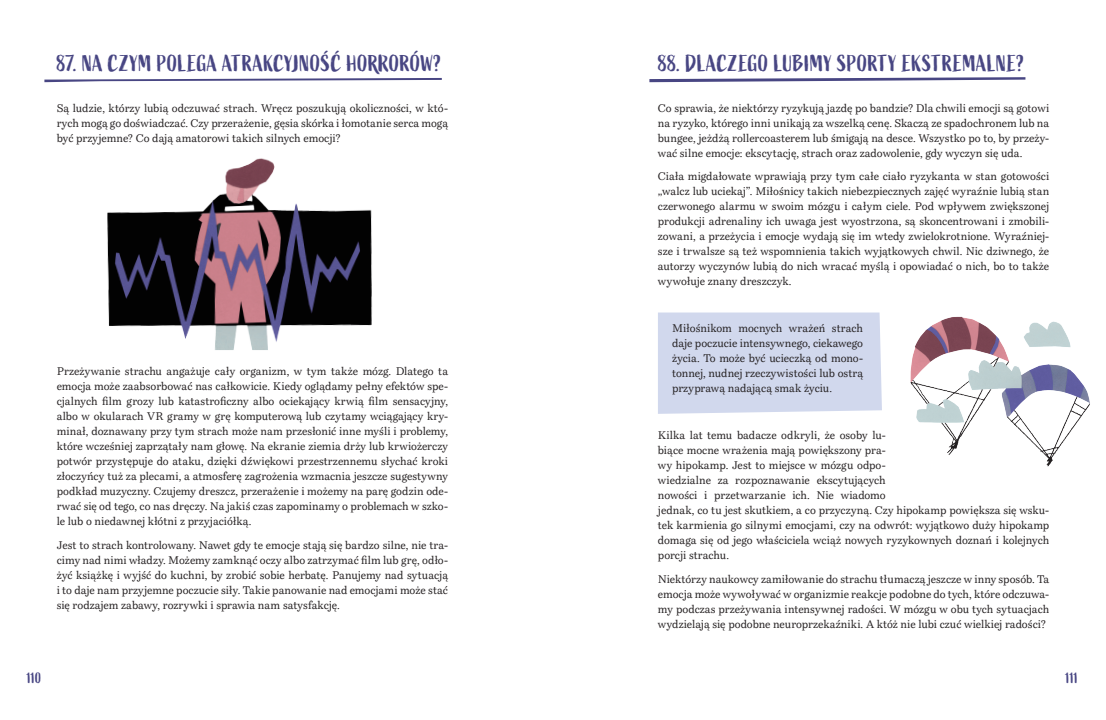
<style>
.page{position:relative;width:1106px;height:720px;background:#fff}
.page>*{position:absolute;margin:0;border:0;box-sizing:border-box;transform-origin:0 0}
.t1{font:23px "Active";letter-spacing:.01em;color:#484683}
.t2{font:15px "Active";letter-spacing:-.01em;color:#484683}
.body{font:11px/15px "Bressay";letter-spacing:.005em;color:#231f20;text-align:justify}
.wyroznienie{font:11px/15px "Bressay";letter-spacing:.005em;color:#231f20;text-align:justify}
</style>
<div class="page">
<img style="left:107px;top:158px;width:265px;height:192px">
<svg style="left:44px;top:78px;width:398px;height:4px"></svg>
<div style="left:658px;top:313px;width:224px;height:101px;background:#d1d8ed"></div>
<img style="left:910px;top:316px;width:180px;height:151px">
<svg style="left:649px;top:77px;width:376px;height:5px"></svg>
<p class="t1" style="left:57px;top:50px;width:386px">87. NA CZYM POLEGA ATRAKCYJNOŚĆ HORRORÓW?</p>
<p class="body" style="left:57px;top:101px;width:393px">Są ludzie, którzy lubią odczuwać strach. Wręcz poszukują okoliczności, w któ&shy;rych mogą go doświadczać. Czy przerażenie, gęsia skórka i łomotanie serca mogą być przyjemne? Co dają amatorowi takich silnych emocji?</p>
<p class="body" style="left:57px;top:365px;width:393px">Przeżywanie strachu angażuje cały organizm, w tym także mózg. Dlatego ta emocja może zaabsorbować nas całkowicie. Kiedy oglądamy pełny efektów spe&shy;cjalnych film grozy lub katastroficzny albo ociekający krwią film sensacyjny, albo w okularach VR gramy w grę komputerową lub czytamy wciągający kry&shy;minał, doznawany przy tym strach może nam przesłonić inne myśli i problemy, które wcześniej zaprzątały nam głowę. Na ekranie ziemia drży lub krwiożerczy potwór przystępuje do ataku, dzięki dźwiękowi przestrzennemu słychać kroki złoczyńcy tuż za plecami, a atmosferę zagrożenia wzmacnia jeszcze sugestywny podkład muzyczny. Czujemy dreszcz, przerażenie i możemy na parę godzin ode&shy;rwać się od tego, co nas dręczy. Na jakiś czas zapominamy o problemach w szko&shy;le lub o niedawnej kłótni z przyjaciółką.</p>
<p class="body" style="left:57px;top:538px;width:393px">Jest to strach kontrolowany. Nawet gdy te emocje stają się bardzo silne, nie tra&shy;cimy nad nimi władzy. Możemy zamknąć oczy albo zatrzymać film lub grę, odło&shy;żyć książkę i wyjść do kuchni, by zrobić sobie herbatę. Panujemy nad sytuacją i to daje nam przyjemne poczucie siły. Takie panowanie nad emocjami może stać się rodzajem zabawy, rozrywki i sprawia nam satysfakcję.</p>
<p class="t1" style="left:658px;top:50px;width:368px">88. DLACZEGO LUBIMY SPORTY EKSTREMALNE?</p>
<p class="body" style="left:658px;top:101px;width:393px">Co sprawia, że niektórzy ryzykują jazdę po bandzie? Dla chwili emocji są gotowi na ryzyko, którego inni unikają za wszelką cenę. Skaczą ze spadochronem lub na bungee, jeżdżą rollercoasterem lub śmigają na desce. Wszystko po to, by przeży&shy;wać silne emocje: ekscytację, strach oraz zadowolenie, gdy wyczyn się uda.</p>
<p class="body" style="left:658px;top:170px;width:393px">Ciała migdałowate wprawiają przy tym całe ciało ryzykanta w stan gotowości „walcz lub uciekaj”. Miłośnicy takich niebezpiecznych zajęć wyraźnie lubią stan czerwonego alarmu w swoim mózgu i całym ciele. Pod wpływem zwiększonej produkcji adrenaliny ich uwaga jest wyostrzona, są skoncentrowani i zmobili&shy;zowani, a przeżycia i emocje wydają się im wtedy zwielokrotnione. Wyraźniej&shy;sze i trwalsze są też wspomnienia takich wyjątkowych chwil. Nic dziwnego, że autorzy wyczynów lubią do nich wracać myślą i opowiadać o nich, bo to także wywołuje znany dreszczyk.</p>
<p class="wyroznienie" style="left:672px;top:322px;width:192px">Miłośnikom mocnych wrażeń strach daje poczucie intensywnego, ciekawego życia. To może być ucieczką od mono&shy;tonnej, nudnej rzeczywistości lub ostrą przyprawą nadającą smak życiu.</p>
<p class="body" style="left:658px;top:429px;width:393px;text-align:left">Kilka lat temu badacze odkryli, że osoby lu-<br>biące mocne wrażenia mają powiększony pra-<br>wy hipokamp. Jest to miejsce w mózgu odpo-<br>wiedzialne za rozpoznawanie ekscytujących<br>nowości i przetwarzanie ich. Nie wiadomo<br>jednak, co tu jest skutkiem, a co przyczyną. Czy hipokamp powiększa się wsku&shy;tek karmienia go silnymi emocjami, czy na odwrót: wyjątkowo duży hipokamp domaga się od jego właściciela wciąż nowych ryzykownych doznań i kolejnych porcji strachu.</p>
<p class="body" style="left:658px;top:572px;width:393px">Niektórzy naukowcy zamiłowanie do strachu tłumaczą jeszcze w inny sposób. Ta emocja może wywoływać w organizmie reakcje podobne do tych, które odczuwa&shy;my podczas przeżywania intensywnej radości. W mózgu w obu tych sytuacjach wydzielają się podobne neuroprzekaźniki. A któż nie lubi czuć wielkiej radości?</p>
<h2 class="t2" style="left:27px;top:669px;width:16px">110</h2>
<h2 class="t2" style="left:1065px;top:669px;width:14px">111</h2>
</div>
